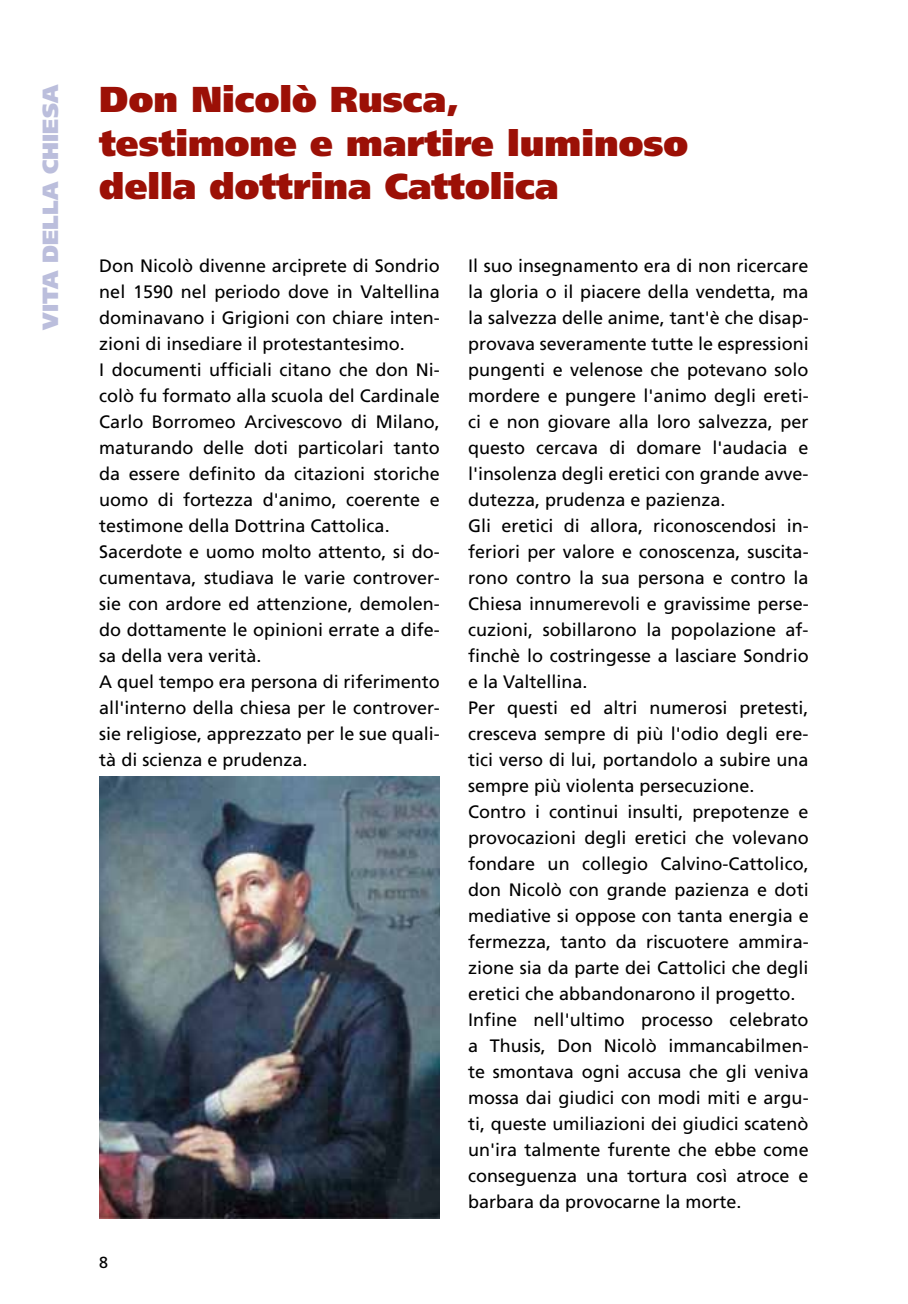
<style>
.page{position:relative;width:908px;height:1304px;background:#fff}
.page>*{position:absolute;margin:0;border:0;box-sizing:border-box;transform-origin:0 0}
.t1{font:900 36px/43.2px "Frutiger";color:#9c1006}
.t2{font:900 22px "Frutiger";color:#bbbedc}
.t3{font:18px/26px "Frutiger";color:#000}
.t4{font:16px "Frutiger";color:#000}
</style>
<div class="page">
<img style="left:99px;top:777px;width:340px;height:442px">
<p class="t2" style="left:37px;top:330px;width:247px;rotate:-90deg">vita della chiesa</p>
<h1 class="t1" style="left:99px;top:78px;width:590px">Don Nicolò Rusca,<br>testimone e martire luminoso della dottrina Cattolica</h1>
<p class="t3" style="left:99px;top:253px;width:342px">Don N icolò divenne arciprete di Sondrio nel 1590 nel periodo dove in Valtellina dominavano i Grigioni con chiare inten&shy;zioni di insediare il protestantesimo.<br>I documenti ufficiali citano che don N i&shy;colò fu formato alla scuola del Cardinale Carlo Borromeo Arcivescovo di M ilano, maturando delle doti particolari tanto da essere definito da citazioni storiche uomo di fortezza d'animo, coerente e testimone della Dottrina Cattolica.<br>Sacerdote e uomo molto attento, si do&shy;cumentava, studiava le varie controver&shy;sie con ardore ed attenzione, demolen&shy;do dottamente le opinioni errate a dife&shy;sa della vera verità.<br>A quel tempo era persona di riferimento all'interno della chiesa per le controver&shy;sie religiose, apprezzato per le sue quali&shy;tà di scienza e prudenza.</p>
<p class="t3" style="left:468px;top:252px;width:342px">I l suo insegnamento era di non ricercare la gloria o il piacere della vendetta, ma la salvezza delle anime, tant'è che disap&shy;provava severamente tutte le espressioni pungenti e velenose che potevano solo mordere e pungere l'animo degli ereti&shy;ci e non giovare alla loro salvezza, per questo cercava di domare l'audacia e l'insolenza degli eretici con grande avve&shy;dutezza, prudenza e pazienza.<br>Gli eretici di allora, riconoscendosi in&shy;feriori per valore e conoscenza, suscita&shy;rono contro la sua persona e contro la Chiesa innumerevoli e gravissime perse&shy;cuzioni, sobillarono la popolazione af&shy;finchè lo costringesse a lasciare Sondrio e la Valtellina.<br>Per questi ed altri numerosi pretesti, cresceva sempre di più l'odio degli ere&shy;tici verso di lui, portandolo a subire una sempre più violenta persecuzione.<br>Contro i continui insulti, prepotenze e provocazioni degli eretici che volevano fondare un collegio Calvino-Cattolico, don N icolò con grande pazienza e doti mediative si oppose con tanta energia e fermezza, tanto da riscuotere ammira&shy;zione sia da parte dei Cattolici che degli eretici che abbandonarono il progetto.<br>I nfine nell'ultimo processo celebrato a Thusis, Don N icolò immancabilmen&shy;te smontava ogni accusa che gli veniva mossa dai giudici con modi miti e argu&shy;ti, queste umiliazioni dei giudici scatenò un'ira talmente furente che ebbe come conseguenza una tortura così atroce e barbara da provocarne la morte.</p>
<p class="t4" style="left:99px;top:1253px;width:10px">8</p>
</div>
